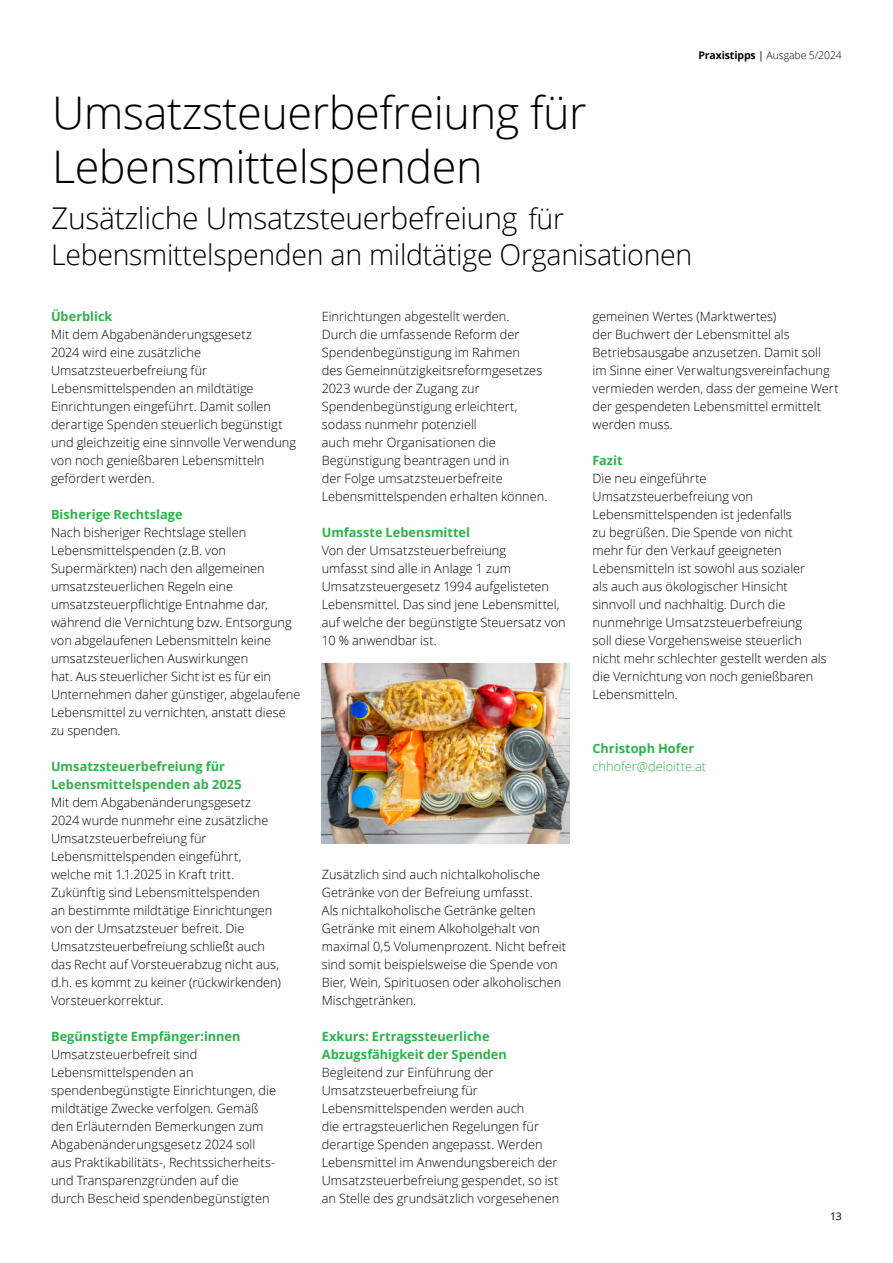
<style>
.page{position:relative;width:893px;height:1263px;background:#fff}
.page>*{position:absolute;margin:0;border:0;box-sizing:border-box;transform-origin:0 0}
.t1{font:300 45px/54px "Open Sans";letter-spacing:-.01em;color:#000}
.t2{font:300 30px "Open Sans";letter-spacing:-.01em;color:#000}
.t3{font:300 28.5px "Open Sans";letter-spacing:-.01em;color:#000}
.t4{font:300 12.75px/18px "Open Sans";color:#000}
.t5{font:700 12.75px/18px "Open Sans";letter-spacing:.005em;color:#2cb34a}
.t6{font:300 12.75px "Open Sans";color:#2cb34a}
.t7{font:300 10.5px "Open Sans";letter-spacing:-.01em;color:#000}
.t8{font:10.5px "Open Sans";color:#000}
.s1{font-weight:700}
.s2{font-weight:400}
.s3{font-size:28.5px}
</style>
<div class="page">
<img style="left:322px;top:663px;width:248px;height:180px">
<p class="t7" style="left:698px;top:48px;width:145px"><span class="s1">Praxistipps</span> <span class="s2">|</span> Ausgabe 5/2024</p>
<h1 class="t1" style="left:52px;top:85px;width:536px">Umsatzsteuerbefreiung für<br>Lebensmittelspenden</h1>
<h2 class="t2" style="left:51px;top:198px;width:515px">Zusätzliche Umsatzsteuerbefreiung <span class="s3">für</span></h2>
<h3 class="t3" style="left:51px;top:236px;width:643px">Lebensmittelspenden an mildtätige Organisationen</h3>
<p class="t5" style="left:51px;top:307px;width:63px">Überblick</p>
<p class="t4" style="left:51px;top:325px;width:247px">Mit dem Abgabenänderungsgesetz<br>2024 wird eine zusätzliche Umsatzsteuerbefreiung für Lebensmittelspenden an mildtätige Einrichtungen eingeführt. Damit sollen derartige Spenden steuerlich begünstigt und gleichzeitig eine sinnvolle Verwendung von noch genießbaren Lebensmitteln gefördert werden.</p>
<p class="t5" style="left:51px;top:505px;width:133px">Bisherige Rechtslage</p>
<p class="t4" style="left:51px;top:523px;width:251px">Nach bisheriger Rechtslage stellen Lebensmittelspenden (z.B. von Supermärkten) nach den allgemeinen umsatzsteuerlichen Regeln eine umsatzsteuerpflichtige Entnahme dar, während die Vernichtung bzw. Entsorgung von abgelaufenen Lebensmitteln keine umsatzsteuerlichen Auswirkungen<br>hat. Aus steuerlicher Sicht ist es für ein Unternehmen daher günstiger, abgelaufene Lebensmittel zu vernichten, anstatt diese zu spenden.</p>
<p class="t5" style="left:51px;top:757px;width:192px">Umsatzsteuerbefreiung für<br>Lebensmittelspenden ab 2025</p>
<p class="t4" style="left:51px;top:793px;width:231px">Mit dem Abgabenänderungsgesetz 2024 wurde nunmehr eine zusätzliche Umsatzsteuerbefreiung für Lebensmittelspenden eingeführt, welche mit 1.1.2025 in Kraft tritt.<br>Zukünftig sind Lebensmittelspenden<br>an bestimmte mildtätige Einrichtungen von der Umsatzsteuer befreit. Die Umsatzsteuerbefreiung schließt auch das Recht auf Vorsteuerabzug nicht aus, d.h. es kommt zu keiner (rückwirkenden)<br>Vorsteuerkorrektur.</p>
<p class="t5" style="left:51px;top:1027px;width:191px">Begünstigte Empfänger:innen</p>
<p class="t4" style="left:51px;top:1045px;width:226px">Umsatzsteuerbefreit sind Lebensmittelspenden an spendenbegünstigte Einrichtungen, die mildtätige Zwecke verfolgen. Gemäß den Erläuternden Bemerkungen zum Abgabenänderungsgesetz 2024 soll aus Praktikabilitäts-, Rechtssicherheits&shy;und Transparenzgründen auf die<br>durch Bescheid spendenbegünstigten</p>
<p class="t4" style="left:322px;top:307px;width:227px">Einrichtungen abgestellt werden.<br>Durch die umfassende Reform der<br>Spendenbegünstigung im Rahmen<br>des Gemeinnützigkeitsreformgesetzes<br>2023 wurde der Zugang zur<br>Spendenbegünstigung erleichtert, sodass nunmehr potenziell<br>auch mehr Organisationen die<br>Begünstigung beantragen und in<br>der Folge umsatzsteuerbefreite<br>Lebensmittelspenden erhalten können.</p>
<p class="t5" style="left:322px;top:523px;width:150px">Umfasste Lebensmittel</p>
<p class="t4" style="left:322px;top:541px;width:245px">Von der Umsatzsteuerbefreiung<br>umfasst sind alle in Anlage 1 zum Umsatzsteuergesetz 1994 aufgelisteten Lebensmittel. Das sind jene Lebensmittel, auf welche der begünstigte Steuersatz von 10 % anwendbar ist.</p>
<p class="t4" style="left:322px;top:865px;width:246px">Zusätzlich sind auch nichtalkoholische Getränke von der Befreiung umfasst.<br>Als nichtalkoholische Getränke gelten Getränke mit einem Alkoholgehalt von maximal 0,5 Volumenprozent. Nicht befreit sind somit beispielsweise die Spende von Bier, Wein, Spirituosen oder alkoholischen Mischgetränken.</p>
<p class="t5" style="left:322px;top:1027px;width:187px">Exkurs: Ertragssteuerliche<br>Abzugsfähigkeit der Spenden</p>
<p class="t4" style="left:322px;top:1063px;width:239px">Begleitend zur Einführung der Umsatzsteuerbefreiung für Lebensmittelspenden werden auch<br>die ertragsteuerlichen Regelungen für derartige Spenden angepasst. Werden Lebensmittel im Anwendungsbereich der Umsatzsteuerbefreiung gespendet, so ist an Stelle des grundsätzlich vorgesehenen</p>
<p class="t4" style="left:592px;top:307px;width:248px">gemeinen Wertes (Marktwertes)<br>der Buchwert der Lebensmittel als Betriebsausgabe anzusetzen. Damit soll<br>im Sinne einer Verwaltungsvereinfachung vermieden werden, dass der gemeine Wert der gespendeten Lebensmittel ermittelt werden muss.</p>
<p class="t5" style="left:592px;top:451px;width:32px">Fazit</p>
<p class="t4" style="left:592px;top:469px;width:236px">Die neu eingeführte Umsatzsteuerbefreiung von Lebensmittelspenden ist jedenfalls<br>zu begrüßen. Die Spende von nicht<br>mehr für den Verkauf geeigneten Lebensmitteln ist sowohl aus sozialer<br>als auch aus ökologischer Hinsicht sinnvoll und nachhaltig. Durch die nunmehrige Umsatzsteuerbefreiung<br>soll diese Vorgehensweise steuerlich nicht mehr schlechter gestellt werden als die Vernichtung von noch genießbaren Lebensmitteln.</p>
<p class="t5" style="left:592px;top:739px;width:103px">Christoph Hofer</p>
<p class="t6" style="left:592px;top:758px;width:115px">chhofer@deloitte.at</p>
<p class="t8" style="left:830px;top:1209px;width:13px">13</p>
</div>
